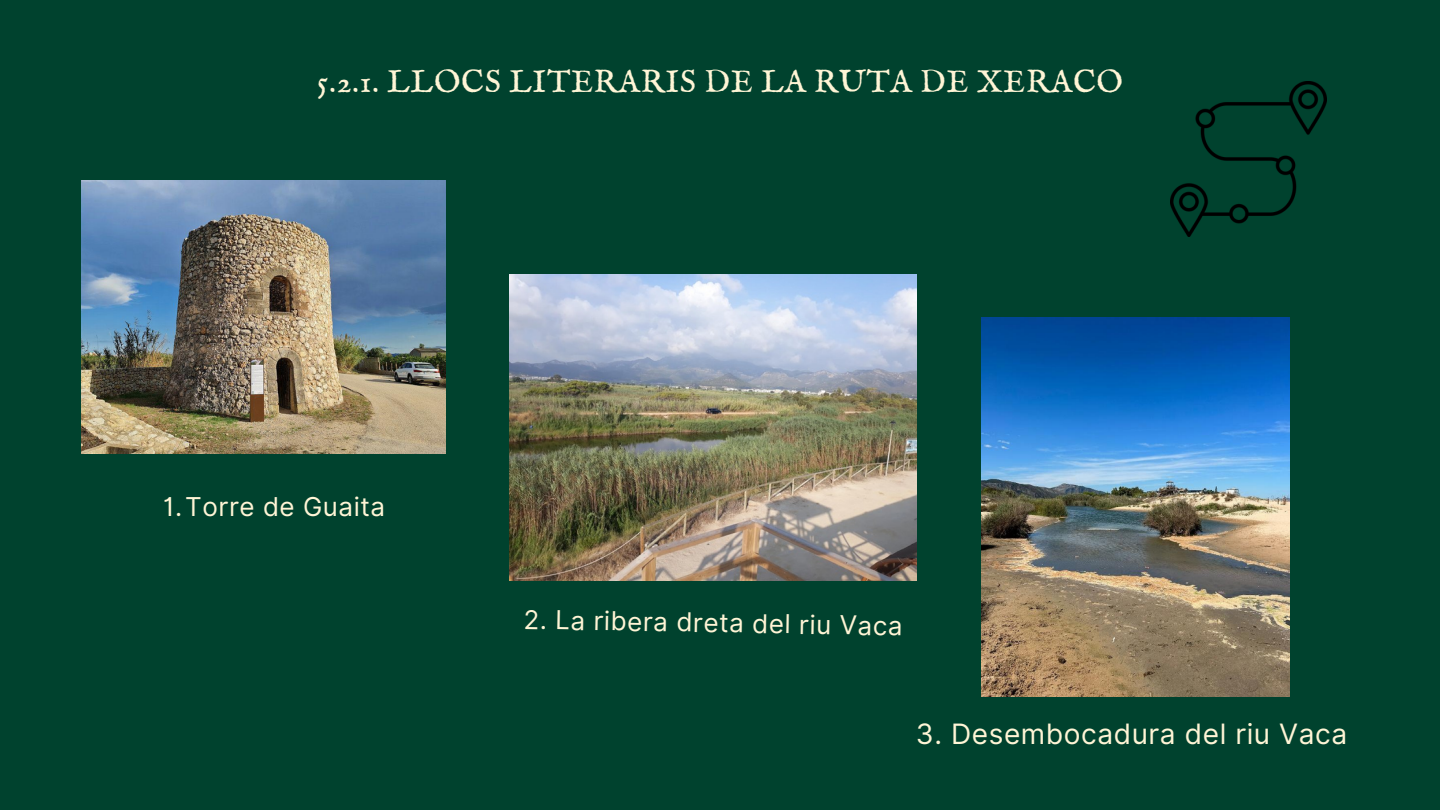
<style>
.page{position:relative;width:1440px;height:810px;background:#00422e}
.page>*{position:absolute;margin:0;border:0;box-sizing:border-box;transform-origin:0 0}
.t1{font:32px "IM FELL English SC";letter-spacing:.02em;color:#fff5d6}
.t2{font:28.1px "Inter";letter-spacing:.02em;color:#fff5d6}
.t3{font:26px "Inter";letter-spacing:.02em;color:#fff5d6}
</style>
<div class="page">
<img style="left:81px;top:180px;width:365px;height:273px">
<img style="left:510px;top:275px;width:406px;height:305px">
<img style="left:981px;top:318px;width:308px;height:379px">
<img style="left:1170px;top:81px;width:156px;height:156px">
<p class="t1" style="left:317px;top:63px;width:808px">5.2.1. LLOCS LITERARIS DE LA RUTA DE XERACO</p>
<p class="t3" style="left:163px;top:491px;width:224px">1.Torre de Guaita</p>
<p class="t3" style="left:524px;top:604px;width:381px;rotate:1deg">2. La ribera dreta del riu Vaca</p>
<p class="t2" style="left:916px;top:717px;width:433px">3. Desembocadura del riu Vaca</p>
</div>
